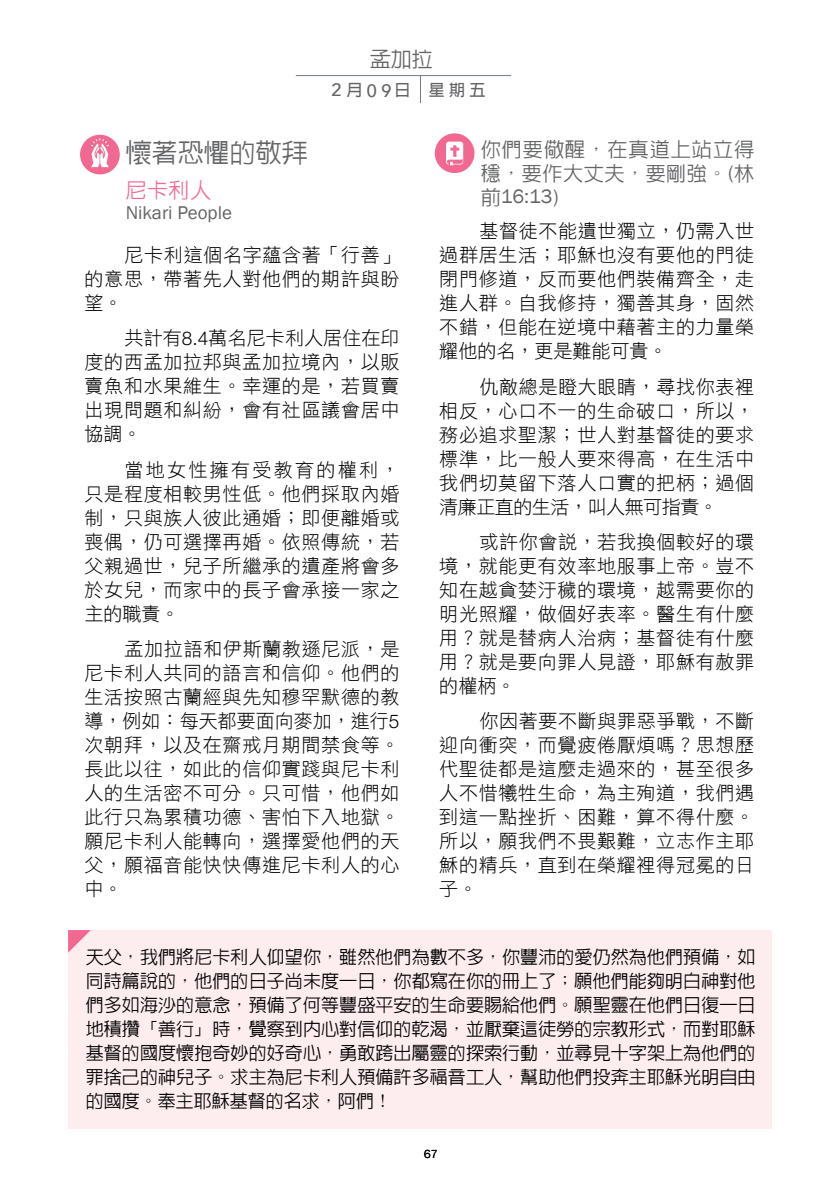
<style>
.page{position:relative;width:840px;height:1191px;background:#fff}
.page>*{position:absolute;margin:0;border:0;box-sizing:border-box;transform-origin:0 0}
.t1{font:500 26px "ID Hei";color:#636466}
.t2{font:500 21px "ID Hei";color:#f16991}
.t3{font:500 21px "ID Hei";color:#636466}
.t4{font:500 20px/24px "ID Hei";letter-spacing:.055em;color:#636466}
.t5{font:20px "Franklin Gothic";color:#636466}
.t6{font:19px/24px "DF Hei W3 WIN BF";letter-spacing:.035em;color:#000;text-align:justify}
.t7{font:19px "Franklin Gothic";color:#636466}
.t8{font:500 18px/24px "ID Hei";letter-spacing:.005em;color:#000;text-align:justify}
.t9{font:500 18px "Avenir";color:#636466}
.t10{font:700 16px "Adobe Fan Heiti Std";color:#636466}
.t11{font:12px "Franklin Gothic";color:#000}
.s1{font-family:"Adobe Fan Heiti Std";font-weight:700;font-size:16px}
.s2{font-family:"Helvetica Neue";font-weight:300}
.s3{font-family:"Franklin Gothic";font-weight:400}
.s4{font-family:"ID Hei";font-weight:500}
</style>
<div class="page">
<hr style="left:296px;top:75px;width:214px;height:1px;background:#727d84">
<svg style="left:420px;top:76px;width:1px;height:27px"></svg>
<div style="left:68px;top:930px;width:703px;height:198px;background:#feedef"></div>
<svg style="left:68px;top:930px;width:23px;height:22px"></svg>
<svg style="left:80px;top:135px;width:40px;height:39px"></svg>
<svg style="left:434px;top:133px;width:40px;height:40px"></svg>
<p class="t3" style="left:370px;top:48px;width:64px">孟加拉</p>
<p class="t9" style="left:331px;top:75px;width:61px">2 <span class="s1">月</span> 0 9</p>
<p class="t10" style="left:394px;top:81px;width:92px">日 星期五</p>
<h1 class="t1" style="left:126px;top:139px;width:183px">懷著恐懼的敬拜</h1>
<p class="t2" style="left:126px;top:179px;width:87px">尼卡利人</p>
<p class="t7" style="left:126px;top:201px;width:108px">Nikari People</p>
<p class="t6" style="left:84px;top:243px;width:316px;text-indent:40px">尼卡利這個名字蘊含著「行善」的意思，帶著先人對他們的期許與盼望。</p>
<p class="t6" style="left:84px;top:326px;width:316px;text-indent:40px">共計有<span class="s2">8.4</span>萬名尼卡利人居住在印度的西孟加拉邦與孟加拉境內，以販賣魚和水果維生。幸運的是，若買賣出現問題和糾紛，會有社區議會居中協調。</p>
<p class="t6" style="left:84px;top:457px;width:316px;text-indent:40px">當地女性擁有受教育的權利，只是程度相較男性低。他們採取內婚制，只與族人彼此通婚；即便離婚或喪偶，仍可選擇再婚。依照傳統，若父親過世，兒子所繼承的遺產將會多於女兒，而家中的長子會承接一家之主的職責。</p>
<p class="t6" style="left:84px;top:637px;width:316px;text-indent:40px">孟加拉語和伊斯蘭教遜尼派，是尼卡利人共同的語言和信仰。他們的生活按照古蘭經與先知穆罕默德的教導，例如：每天都要面向麥加，進行<span class="s2">5</span>次朝拜，以及在齋戒月期間禁食等。長此以往，如此的信仰實踐與尼卡利人的生活密不可分。只可惜，他們如此行只為累積功德、害怕下入地獄。願尼卡利人能轉向，選擇愛他們的天父，願福音能快快傳進尼卡利人的心中。</p>
<p class="t4" style="left:480px;top:137px;width:275px">你們要儆醒，在真道上站立得穩，要作大丈夫，要剛強。<span class="s3">(</span>林</p>
<p class="t5" style="left:480px;top:184px;width:79px"><span class="s4">前</span>16:13)</p>
<p class="t6" style="left:439px;top:219px;width:316px;text-indent:40px">基督徒不能遺世獨立，仍需入世過群居生活；耶穌也沒有要他的門徒閉門修道，反而要他們裝備齊全，走進人群。自我修持，獨善其身，固然不錯，但能在逆境中藉著主的力量榮耀他的名，更是難能可貴。</p>
<p class="t6" style="left:439px;top:374px;width:316px;text-indent:40px">仇敵總是瞪大眼睛，尋找你表裡相反，心口不一的生命破口，所以，務必追求聖潔；世人對基督徒的要求標準，比一般人要來得高，在生活中我們切莫留下落人口實的把柄；過個清廉正直的生活，叫人無可指責。</p>
<p class="t6" style="left:439px;top:530px;width:316px;text-indent:40px">或許你會說，若我換個較好的環境，就能更有效率地服事上帝。豈不知在越貪婪汙穢的環境，越需要你的明光照耀，做個好表率。醫生有什麼用？就是替病人治病；基督徒有什麼用？就是要向罪人見證，耶穌有赦罪的權柄。</p>
<p class="t6" style="left:439px;top:709px;width:316px;text-indent:40px">你因著要不斷與罪惡爭戰，不斷迎向衝突，而覺疲倦厭煩嗎？思想歷代聖徒都是這麼走過來的，甚至很多人不惜犧牲生命，為主殉道，我們遇到這一點挫折、困難，算不得什麼。所以，願我們不畏艱難，立志作主耶穌的精兵，直到在榮耀裡得冠冕的日子。</p>
<p class="t8" style="left:86px;top:944px;width:671px">天父，我們將尼卡利人仰望你，雖然他們為數不多，你豐沛的愛仍然為他們預備，如同詩篇說的，他們的日子尚未度一日，你都寫在你的冊上了；願他們能夠明白神對他們多如海沙的意念，預備了何等豐盛平安的生命要賜給他們。願聖靈在他們日復一日地積攢「善行」時，覺察到內心對信仰的乾渴，並厭棄這徒勞的宗教形式，而對耶穌基督的國度懷抱奇妙的好奇心，勇敢跨出屬靈的探索行動，並尋見十字架上為他們的罪捨己的神兒子。求主為尼卡利人預備許多福音工人，幫助他們投奔主耶穌光明自由的國度。奉主耶穌基督的名求，阿們！</p>
<p class="t11" style="left:423px;top:1146px;width:16px">67</p>
</div>
